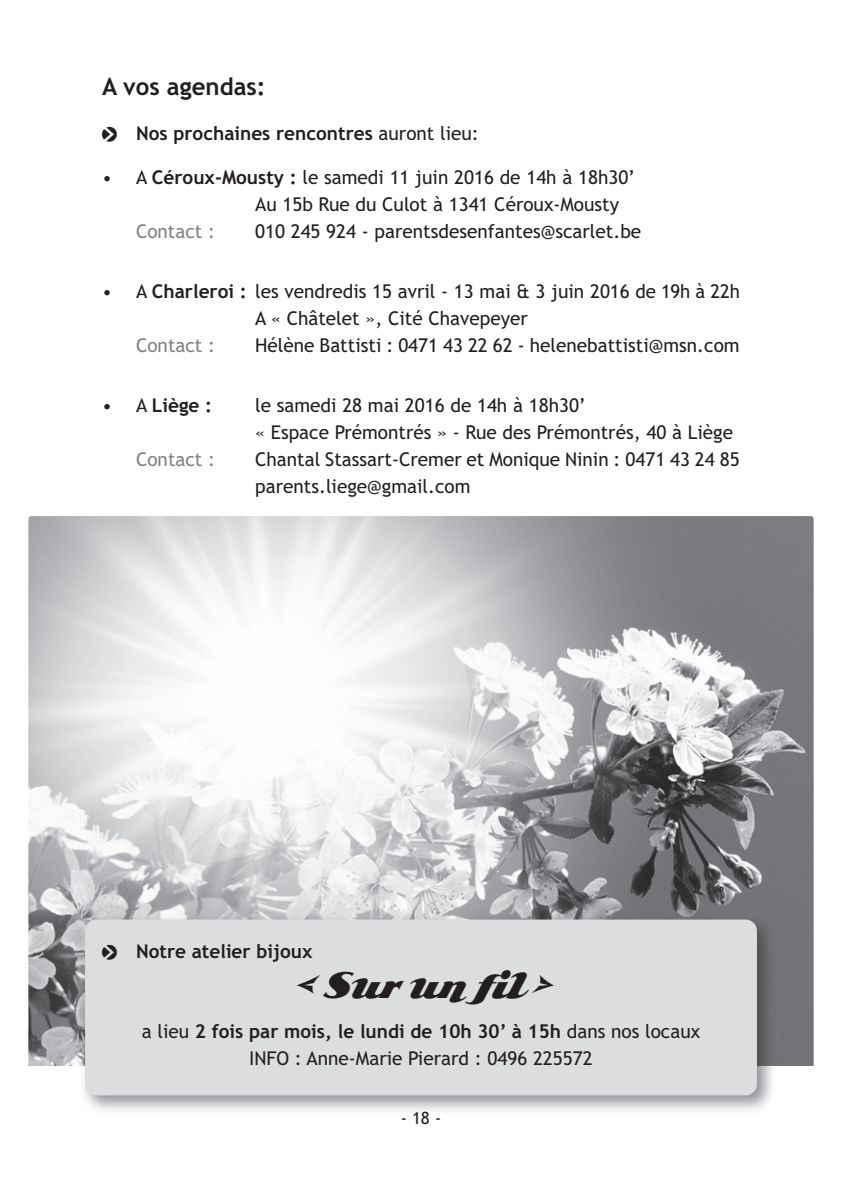
<style>
.page{position:relative;width:842px;height:1191px;background:#fff}
.page>*{position:absolute;margin:0;border:0;box-sizing:border-box;transform-origin:0 0}
.t1{font:36px "ARB85 Poster Script JAN 39 Normal";letter-spacing:.01em;color:#231f20}
.t2{font:700 24px "Trebuchet MS";color:#231f20}
.t3{font:19px/27px "Trebuchet MS";color:#231f20}
.t4{font:700 19px "Trebuchet MS";color:#231f20}
.t5{font:19px "Trebuchet MS";color:#808285}
.t6{font:17px "Trebuchet MS";color:#231f20}
.s1{font-family:"Pointers";font-weight:400}
.s2{font-weight:400}
.s3{font-weight:700}
</style>
<div class="page">
<img style="left:28px;top:516px;width:786px;height:549px">
<img style="left:76px;top:910px;width:706px;height:201px">
<div style="left:85px;top:919px;width:672px;height:176px;background:#dcdddf;border-radius:11px"></div>
<p class="t2" style="left:102px;top:77px;width:165px">A vos agendas:</p>
<p class="t4" style="left:102px;top:126px;width:378px"><span class="s1">o</span> Nos prochaines rencontres <span class="s2">auront lieu:</span></p>
<p class="t3" style="left:255px;top:165px;width:382px;text-indent:-153px">• A <span class="s3">Céroux-Mousty :</span> le samedi 11 juin 2016 de 14h à 18h30’<br>Au 15b Rue du Culot à 1341 Céroux-Mousty</p>
<p class="t5" style="left:136px;top:224px;width:81px">Contact :</p>
<p class="t3" style="left:255px;top:219px;width:388px">010 245 924 - parentsdesenfantes@scarlet.be</p>
<p class="t3" style="left:255px;top:279px;width:486px;text-indent:-153px">• A <span class="s3">Charleroi :</span> les vendredis 15 avril - 13 mai &amp; 3 juin 2016 de 19h à 22h<br>A « Châtelet », Cité Chavepeyer</p>
<p class="t5" style="left:136px;top:338px;width:81px">Contact :</p>
<p class="t3" style="left:255px;top:333px;width:486px">Hélène Battisti : 0471 43 22 62 - helenebattisti@msn.com</p>
<p class="t4" style="left:102px;top:397px;width:112px"><span class="s2">• A</span> Liège :</p>
<p class="t3" style="left:255px;top:393px;width:479px">le samedi 28 mai 2016 de 14h à 18h30’<br>« Espace Prémontrés » - Rue des Prémontrés, 40 à Liège</p>
<p class="t5" style="left:136px;top:451px;width:81px">Contact :</p>
<p class="t3" style="left:255px;top:447px;width:486px">Chantal Stassart-Cremer et Monique Ninin : 0471 43 24 85 parents.liege@gmail.com</p>
<p class="t4" style="left:102px;top:943px;width:212px"><span class="s1">o</span> Notre atelier bijoux</p>
<h1 class="t1" style="left:293px;top:967px;width:258px">&lt; Sur un fil &gt;</h1>
<p class="t3" style="left:142px;top:1019px;width:560px;text-align:center">a lieu <span class="s3">2 fois par mois, le lundi de 10h 30’ à 15h</span> dans nos locaux<br>INFO : Anne-Marie Pierard : 0496 225572</p>
<p class="t6" style="left:401px;top:1111px;width:42px">- 18 -</p>
</div>
